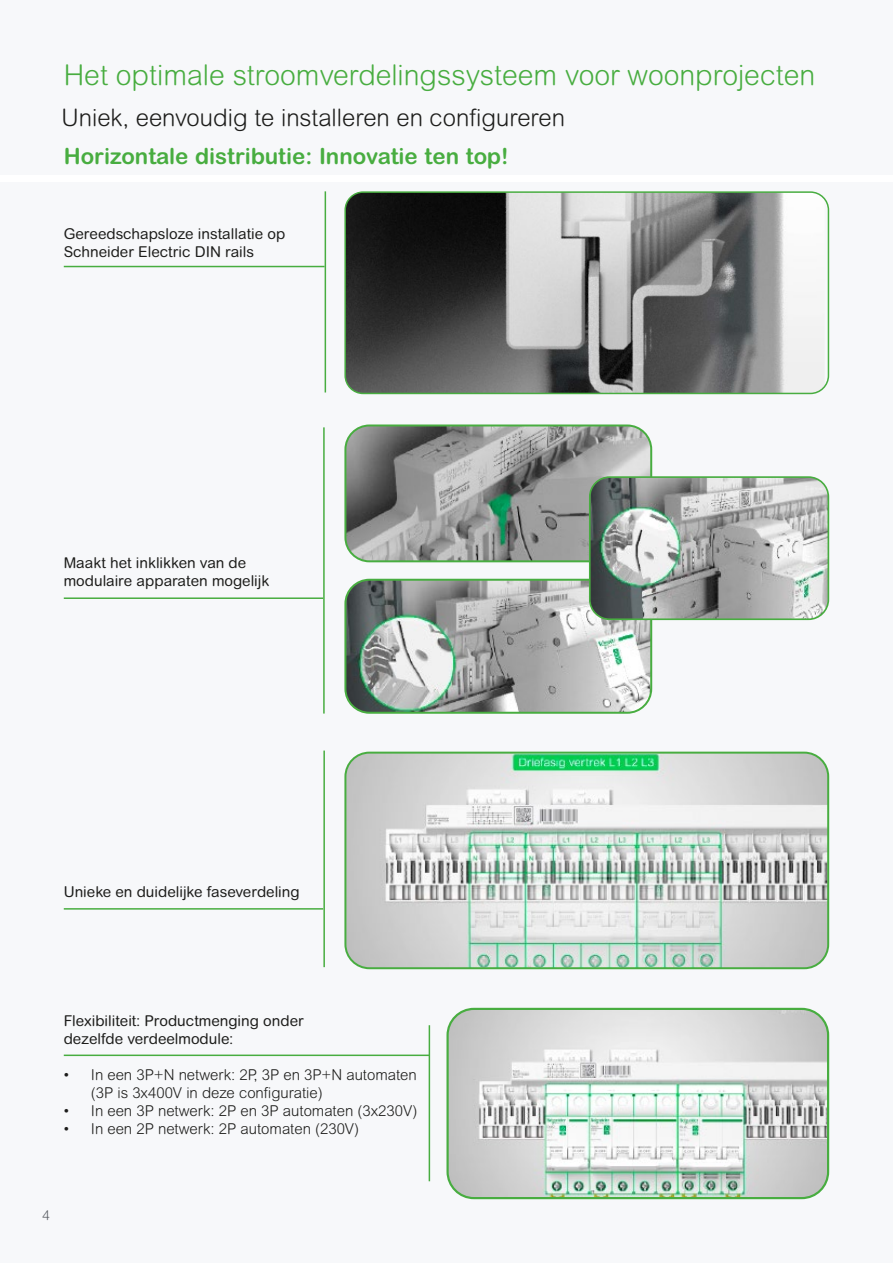
<style>
.page{position:relative;width:893px;height:1263px;background:#fff}
.page>*{position:absolute;margin:0;border:0;box-sizing:border-box;transform-origin:0 0}
.t1{font:300 28.5px "Arial Rounded MT Pro";color:#48ad40}
.t2{font:300 24px "Arial Rounded MT Pro";color:#1d1d1b}
.t3{font:700 22.35px "Arial Rounded MT Pro";color:#48ad40}
.t4{font:15px/18px "Arial Rounded MT Pro";color:#1d1d1b}
.t5{font:300 15px/18px "Arial Rounded MT Pro";color:#1d1d1b}
.t6{font:300 13.5px "Arial Rounded MT Pro";color:#54585e}
</style>
<div class="page">
<div style="left:0;top:183px;width:893px;height:1080px;background:#f7f8fa"></div>
<div style="left:0;top:0;width:893px;height:175px;background:#f7f8fa"></div>
<img style="left:347px;top:194px;width:478px;height:199px">
<div style="left:344px;top:191px;width:485px;height:203px;border:2px solid #48ad40;border-radius:18px"></div>
<hr style="left:64px;top:266px;width:261px;height:1px;background:#48ad40">
<img style="left:347px;top:580px;width:304px;height:131px">
<div style="left:344px;top:579px;width:308px;height:135px;border:2px solid #48ad40;border-radius:24px"></div>
<img style="left:347px;top:427px;width:304px;height:134px">
<div style="left:344px;top:424px;width:308px;height:138px;border:2px solid #48ad40;border-radius:24px"></div>
<img style="left:590px;top:477px;width:238px;height:142px">
<div style="left:589px;top:476px;width:240px;height:144px;border:2px solid #48ad40;border-radius:20px"></div>
<hr style="left:323px;top:427px;width:2px;height:286px;background:#48ad40">
<hr style="left:325px;top:191px;width:1px;height:201px;background:#48ad40">
<hr style="left:64px;top:597px;width:259px;height:2px;background:#48ad40">
<img style="left:347px;top:753px;width:481px;height:215px">
<div style="left:344px;top:752px;width:485px;height:217px;border:2px solid #48ad40;border-radius:24px"></div>
<hr style="left:323px;top:750px;width:2px;height:217px;background:#48ad40">
<hr style="left:64px;top:908px;width:259px;height:2px;background:#48ad40">
<img style="left:449px;top:1009px;width:379px;height:189px">
<div style="left:446px;top:1008px;width:383px;height:191px;border:2px solid #48ad40;border-radius:26px"></div>
<hr style="left:429px;top:1025px;width:1px;height:156px;background:#48ad40">
<hr style="left:64px;top:1054px;width:365px;height:2px;background:#48ad40">
<h1 class="t1" style="left:64px;top:58px;width:753px">Het optimale stroomverdelingssysteem voor woonprojecten</h1>
<h2 class="t2" style="left:62px;top:104px;width:505px">Uniek, eenvoudig te installeren en configureren</h2>
<h3 class="t3" style="left:64px;top:143px;width:446px">Horizontale distributie: Innovatie ten top!</h3>
<p class="t4" style="left:64px;top:225px;width:223px">Gereedschapsloze installatie op<br>Schneider Electric DIN rails</p>
<p class="t4" style="left:64px;top:554px;width:207px">Maakt het inklikken van de modulaire apparaten mogelijk</p>
<p class="t4" style="left:64px;top:883px;width:237px">Unieke en duidelijke faseverdeling</p>
<p class="t4" style="left:64px;top:1012px;width:241px">Flexibiliteit: Productmenging onder dezelfde verdeelmodule:</p>
<p class="t5" style="left:91px;top:1067px;width:328px;text-indent:-27px">• In een 3P+N netwerk: 2P, 3P en 3P+N automaten (3P is 3x400V in deze configuratie)</p>
<p class="t5" style="left:64px;top:1103px;width:355px">• In een 3P netwerk: 2P en 3P automaten (3x230V)</p>
<p class="t5" style="left:64px;top:1121px;width:297px">• In een 2P netwerk: 2P automaten (230V)</p>
<p class="t6" style="left:43px;top:1207px;width:9px">4</p>
</div>
